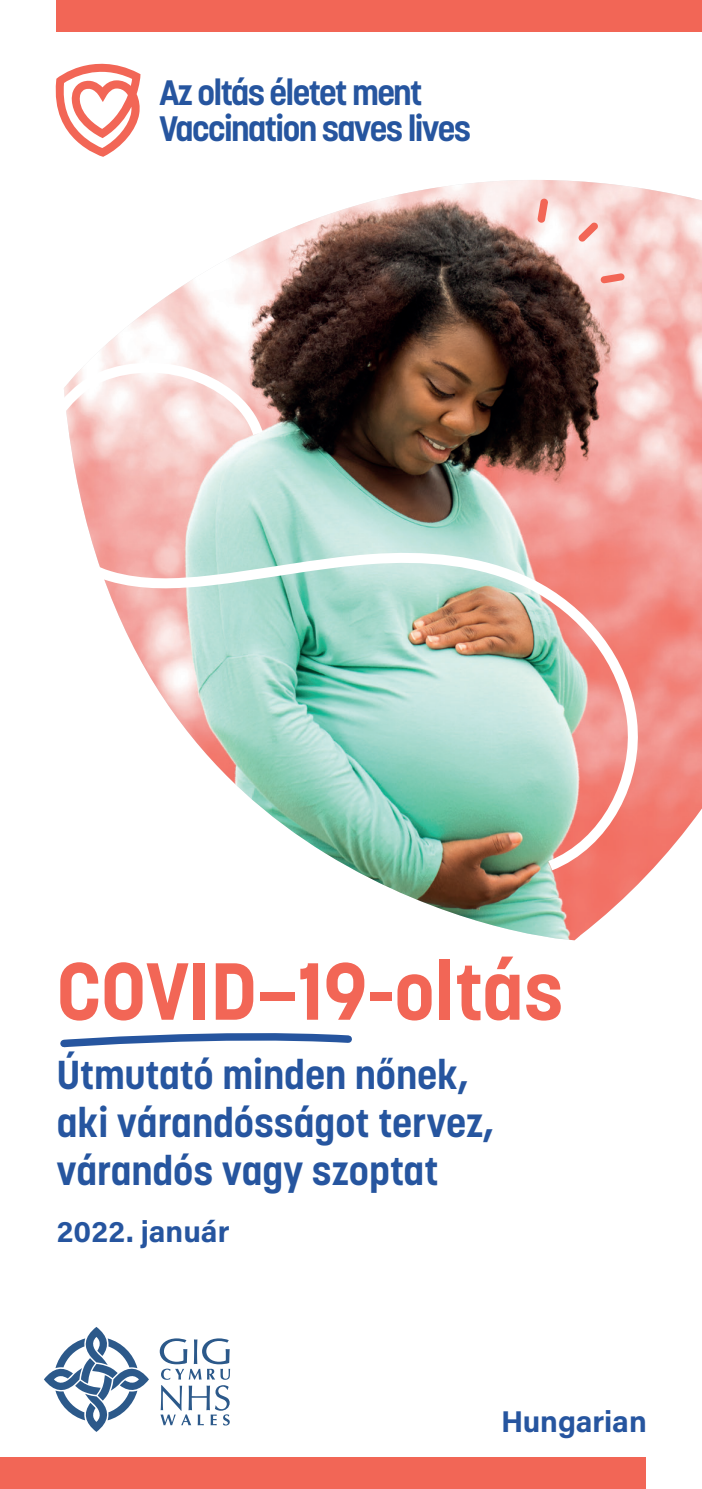
<style>
.page{position:relative;width:702px;height:1489px;background:#fff}
.page>*{position:absolute;margin:0;border:0;box-sizing:border-box;transform-origin:0 0}
.t1{font:700 80px "Korolev";color:#f26656}
.t2{font:700 40px/48px "Korolev";color:#26559f}
.t3{font:700 35px "Korolev";letter-spacing:-.045em;color:#26559f}
.t4{font:700 30px "Acumin Pro";color:#26559f}
</style>
<div class="page">
<svg style="left:44px;top:1327px;width:105px;height:104px"></svg>
<svg style="left:160px;top:1338px;width:70px;height:87px"></svg>
<svg style="left:55px;top:63px;width:85px;height:85px"></svg>
<div style="left:57px;top:0;width:645px;height:32px;background:#f26656"></div>
<div style="left:0;top:1456px;width:645px;height:32px;background:#f26656"></div>
<img style="left:74px;top:180px;width:628px;height:760px">
<svg style="left:60px;top:1033px;width:292px;height:15px"></svg>
<svg style="left:537px;top:198px;width:11px;height:25px"></svg>
<svg style="left:578px;top:222px;width:20px;height:20px"></svg>
<svg style="left:600px;top:273px;width:24px;height:10px"></svg>
<svg style="left:64px;top:354px;width:206px;height:115px"></svg>
<svg style="left:74px;top:500px;width:576px;height:378px"></svg>
<p class="t3" style="left:159px;top:70px;width:264px">Az oltás életet ment</p>
<p class="t3" style="left:159px;top:106px;width:313px">Vaccination saves lives</p>
<p class="t1" style="left:57px;top:940px;width:508px">COVID–19-oltás</p>
<p class="t2" style="left:57px;top:1050px;width:439px">Útmutató minden nőnek, aki várandósságot tervez, várandós vagy szoptat</p>
<p class="t4" style="left:57px;top:1210px;width:174px">2022. január</p>
<p class="t4" style="left:501px;top:1400px;width:147px">Hungarian</p>
</div>
